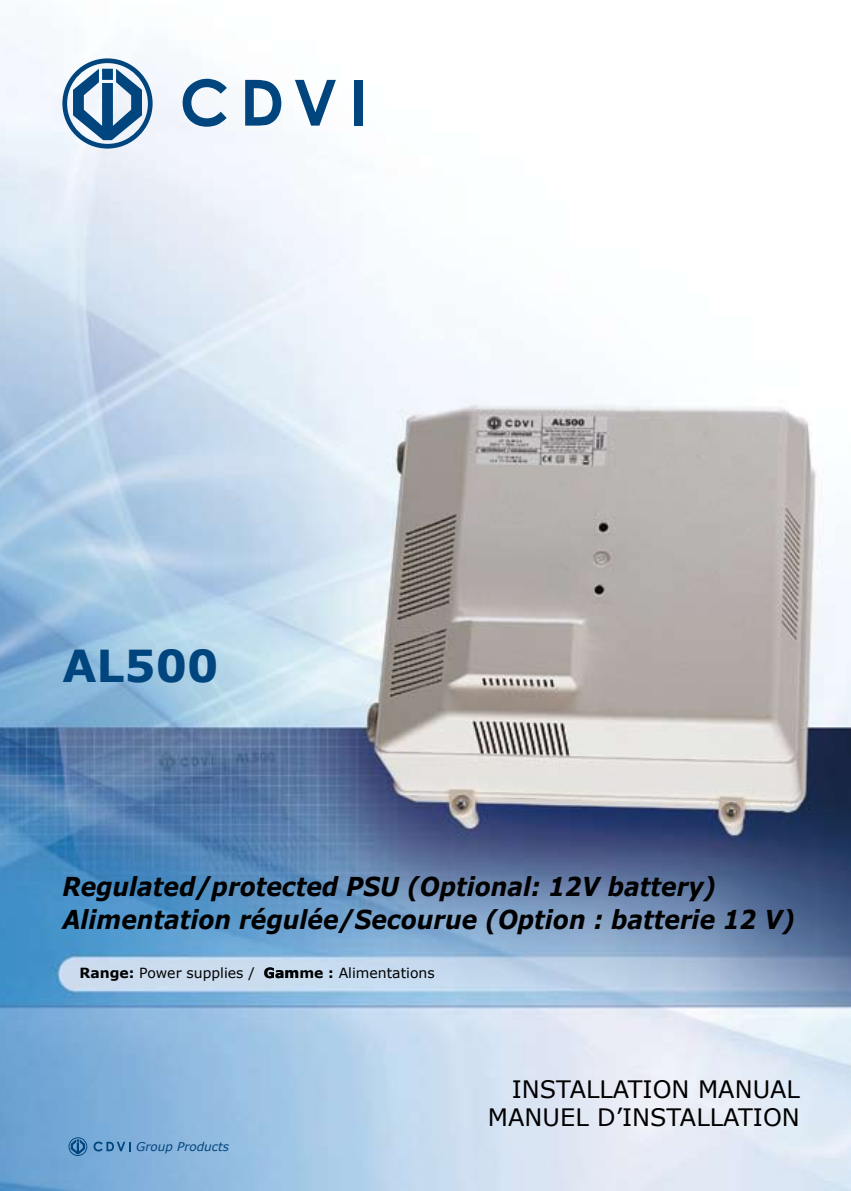
<style>
.page{position:relative;width:851px;height:1191px;background:#fff}
.page>*{position:absolute;margin:0;border:0;box-sizing:border-box;transform-origin:0 0}
.t1{font:700 44px "Verdana";color:#00457d}
.t2{font:italic 700 26px "Verdana";color:#000;scale:.9 1}
.t3{font:24px "Verdana";color:#000}
.t4{font:14px "Verdana";color:#000}
.t5{font:italic 12px "Verdana";color:#00457d}
.s1{font-weight:700}
</style>
<div class="page">
<img style="left:0;top:35px;width:850px;height:1156px">
<svg style="left:93px;top:1141px;width:38px;height:10px"></svg>
<svg style="left:69px;top:1137px;width:18px;height:19px"></svg>
<svg style="left:183px;top:79px;width:44px;height:48px"></svg>
<svg style="left:245px;top:80px;width:36px;height:46px"></svg>
<svg style="left:295px;top:80px;width:41px;height:46px"></svg>
<div style="left:354px;top:80px;width:9px;height:46px;background:#00457d"></div>
<svg style="left:62px;top:58px;width:91px;height:91px"></svg>
<h1 class="t1" style="left:62px;top:638px;width:158px">AL500</h1>
<p class="t2" style="left:62px;top:870px;width:728px">Regulated/protected PSU (Optional: 12V battery)</p>
<p class="t2" style="left:62px;top:902px;width:815px">Alimentation régulée/Secourue (Option : batterie 12 V)</p>
<p class="t4" style="left:264px;top:964px;width:172px"><span class="s1">Gamme :</span> Alimentations</p>
<p class="t4" style="left:79px;top:964px;width:177px"><span class="s1">Range:</span> Power supplies /</p>
<p class="t3" style="left:511px;top:1074px;width:289px">INSTALLATION MANUAL</p>
<p class="t5" style="left:136px;top:1139px;width:94px">Group Products</p>
<p class="t3" style="left:488px;top:1102px;width:313px">MANUEL D’INSTALLATION</p>
</div>
